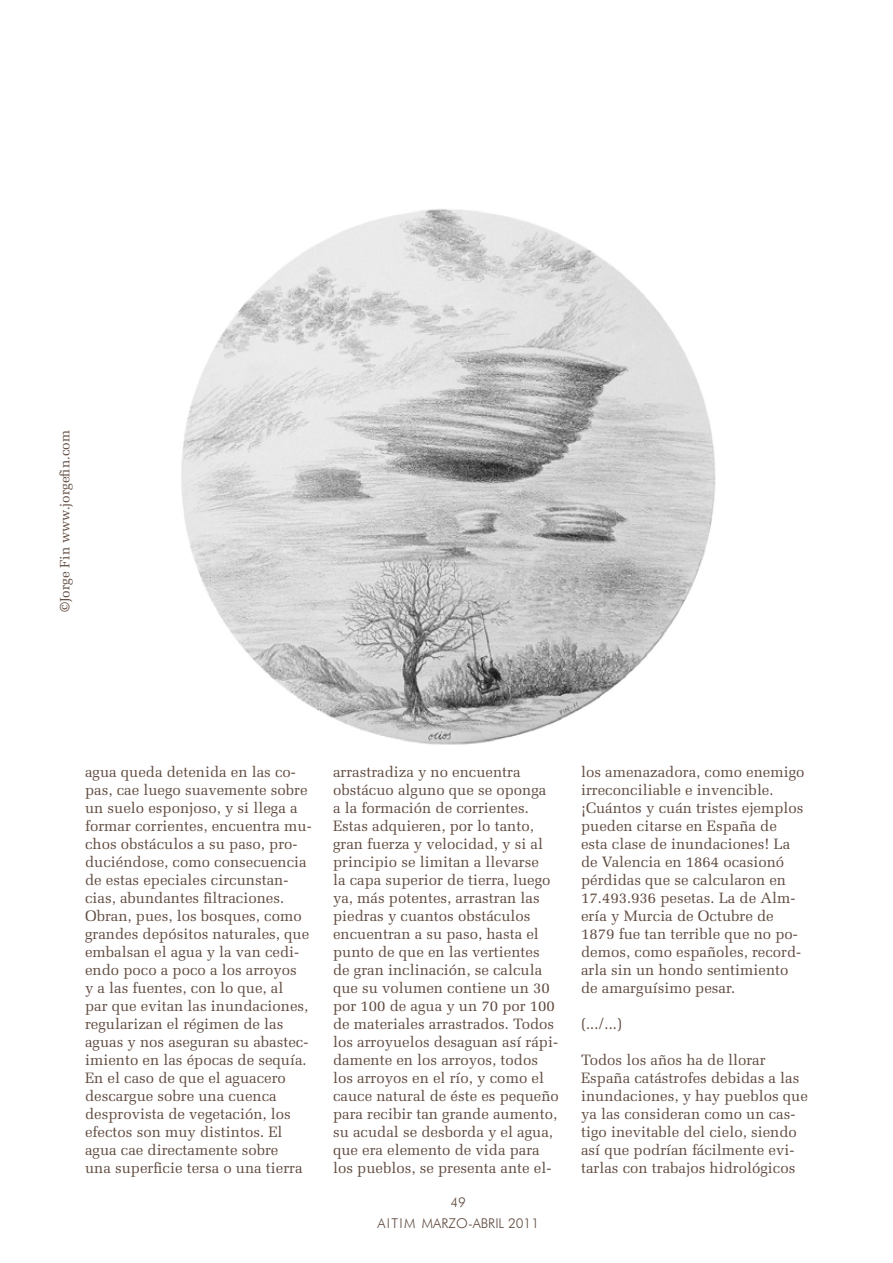
<style>
.page{position:relative;width:893px;height:1263px;background:#fff}
.page>*{position:absolute;margin:0;border:0;box-sizing:border-box;transform-origin:0 0}
.t1{font:15px/18px "Melior LT Std";color:#604b40}
.t2{font:13.5px "Melior LT Std";color:#604b40}
.t3{font:300 13.5px "Futura BT";color:#604b40}
</style>
<div class="page">
<img style="left:181px;top:208px;width:535px;height:537px">
<p class="t2" style="left:57px;top:612px;width:184px;rotate:-90deg">©Jorge Fin www.jorgefin.com</p>
<p class="t1" style="left:85px;top:762px;width:228px">agua queda detenida en las co&shy;pas, cae luego suavemente sobre un suelo esponjoso, y si llega a formar corrientes, encuentra mu&shy;chos obstáculos a su paso, pro&shy;duciéndose, como consecuencia de estas epeciales circunstan&shy;cias, abundantes filtraciones.<br>Obran, pues, los bosques, como grandes depósitos naturales, que embalsan el agua y la van cedi&shy;endo poco a poco a los arroyos<br>y a las fuentes, con lo que, al<br>par que evitan las inundaciones, regularizan el régimen de las aguas y nos aseguran su abastec&shy;imiento en las épocas de sequía.<br>En el caso de que el aguacero descargue sobre una cuenca desprovista de vegetación, los efectos son muy distintos. El agua cae directamente sobre<br>una superficie tersa o una tierra</p>
<p class="t1" style="left:333px;top:762px;width:227px">arrastradiza y no encuentra obstácuo alguno que se oponga<br>a la formación de corrientes.<br>Estas adquieren, por lo tanto, gran fuerza y velocidad, y si al principio se limitan a llevarse<br>la capa superior de tierra, luego ya, más potentes, arrastran las piedras y cuantos obstáculos encuentran a su paso, hasta el punto de que en las vertientes de gran inclinación, se calcula que su volumen contiene un 30 por 100 de agua y un 70 por 100 de materiales arrastrados. Todos los arroyuelos desaguan así rápi&shy;damente en los arroyos, todos los arroyos en el río, y como el cauce natural de éste es pequeño para recibir tan grande aumento, su acudal se desborda y el agua, que era elemento de vida para los pueblos, se presenta ante el-</p>
<p class="t1" style="left:581px;top:762px;width:225px">los amenazadora, como enemigo irreconciliable e invencible. ¡Cuántos y cuán tristes ejemplos pueden citarse en España de esta clase de inundaciones! La de Valencia en 1864 ocasionó pérdidas que se calcularon en<br>17.493.936 pesetas. La de Alm&shy;ería y Murcia de Octubre de<br>1879 fue tan terrible que no po&shy;demos, como españoles, record&shy;arla sin un hondo sentimiento de amarguísimo pesar.</p>
<p class="t1" style="left:581px;top:1014px;width:42px">(.../...)</p>
<p class="t1" style="left:581px;top:1050px;width:228px">Todos los años ha de llorar<br>España catástrofes debidas a las inundaciones, y hay pueblos que ya las consideran como un cas&shy;tigo inevitable del cielo, siendo así que podrían fácilmente evi&shy;tarlas con trabajos hidrológicos</p>
<p class="t3" style="left:450px;top:1194px;width:17px">49</p>
<p class="t3" style="left:377px;top:1215px;width:55px">aitim MAR</p>
<p class="t3" style="left:448px;top:1215px;width:92px">ZO-ABRIL 2011</p>
</div>
